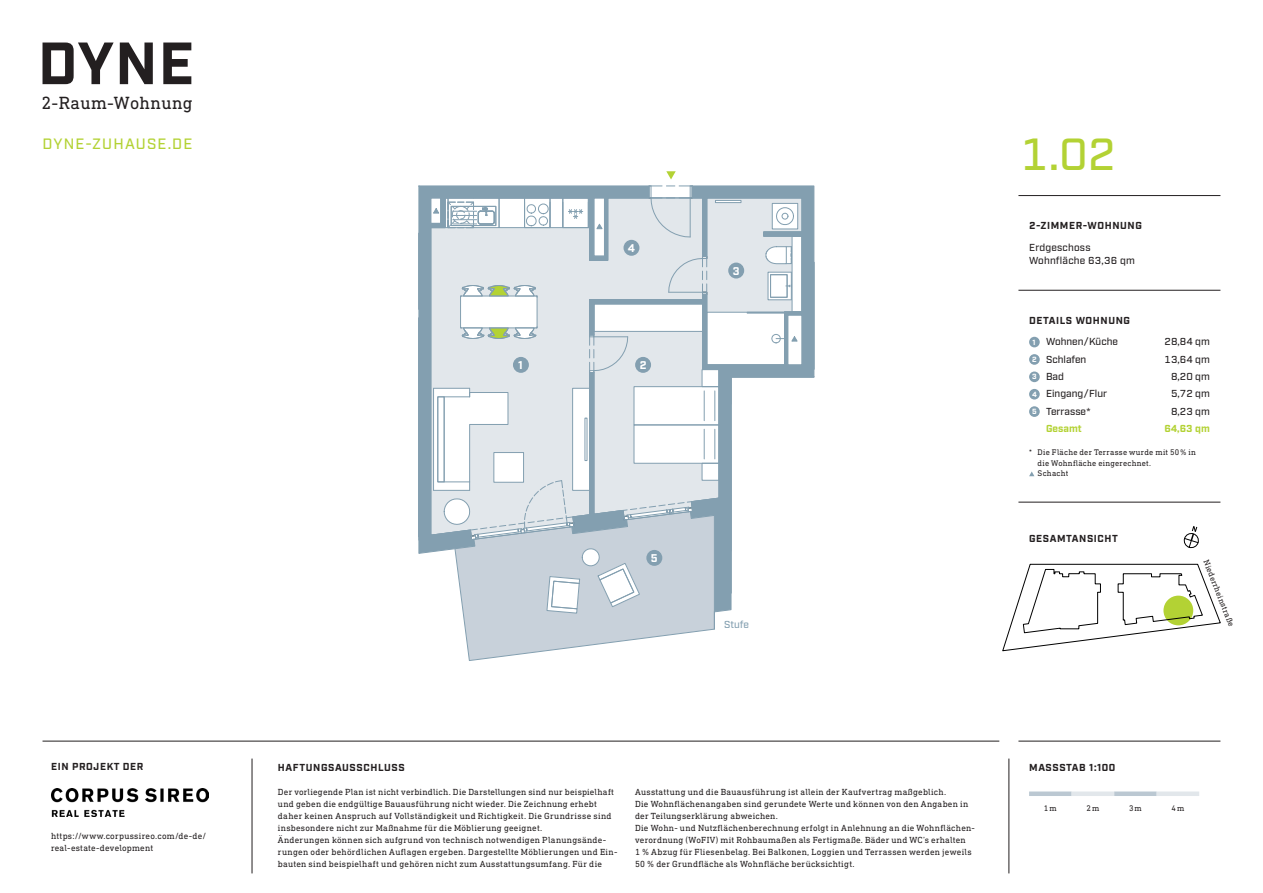
<style>
.page{position:relative;width:1263px;height:893px;background:#fff}
.page>*{position:absolute;margin:0;border:0;box-sizing:border-box;transform-origin:0 0}
.t1{font:500 45px "Industry";color:#b3d234}
.t2{font:18px "DIN Next Slab Pro";letter-spacing:.02em;color:#231f20}
.t3{font:500 15px "Industry";letter-spacing:.08em;color:#b3d234}
.t4{font:700 11.25px "Industry";color:#fff}
.t5{font:700 10.2px/21.6px "Industry";letter-spacing:.06em;color:#231f20}
.t6{font:500 10.2px "Industry";color:#231f20}
.t7{font:500 10.2px/13.5px "Industry";letter-spacing:.02em;color:#231f20}
.t8{font:700 10.2px "Industry";color:#b3d234}
.t9{font:500 10.2px "Industry";letter-spacing:-.005em;color:#839fb0}
.t10{font:9px/12px "DIN Next Slab Pro";letter-spacing:.03em;color:#231f20}
.t11{font:8.25px/10.5px "DIN Next Slab Pro";letter-spacing:.03em;color:#231f20}
.s1{font-size:7.5px;color:#fff}
.s2{font-weight:500}
.s3{font-weight:700;font-size:7.5px;color:#fff}
</style>
<div class="page">
<svg style="left:418px;top:171px;width:397px;height:490px"></svg>
<hr style="left:43px;top:741px;width:956px;height:1px;background:#231f20">
<hr style="left:252px;top:759px;width:1px;height:114px;background:#231f20">
<hr style="left:1008px;top:759px;width:1px;height:114px;background:#231f20">
<hr style="left:1018px;top:195px;width:202px;height:1px;background:#231f20">
<div style="left:1029px;top:791px;width:42px;height:5px;background:#bbc8d2"></div>
<div style="left:1114px;top:791px;width:43px;height:5px;background:#bbc8d2"></div>
<div style="left:1071px;top:791px;width:43px;height:5px;background:#e2e7eb"></div>
<div style="left:1157px;top:791px;width:42px;height:5px;background:#e2e7eb"></div>
<hr style="left:1018px;top:741px;width:202px;height:1px;background:#231f20">
<hr style="left:1018px;top:290px;width:202px;height:1px;background:#231f20">
<svg style="left:1029px;top:471px;width:5px;height:5px"></svg>
<div style="left:1029px;top:337px;width:11px;height:10px;background:#839fb0;border-radius:50%"></div>
<div style="left:1029px;top:354px;width:11px;height:11px;background:#839fb0;border-radius:50%"></div>
<div style="left:1029px;top:371px;width:11px;height:11px;background:#839fb0;border-radius:50%"></div>
<div style="left:1029px;top:389px;width:11px;height:11px;background:#839fb0;border-radius:50%"></div>
<div style="left:1029px;top:406px;width:11px;height:11px;background:#839fb0;border-radius:50%"></div>
<svg style="left:43px;top:43px;width:71px;height:41px"></svg>
<svg style="left:120px;top:43px;width:33px;height:41px"></svg>
<svg style="left:163px;top:43px;width:28px;height:41px"></svg>
<img style="left:51px;top:789px;width:158px;height:28px">
<hr style="left:1018px;top:502px;width:202px;height:1px;background:#231f20">
<svg style="left:1002px;top:564px;width:219px;height:87px"></svg>
<svg style="left:1183px;top:526px;width:16px;height:22px"></svg>
<div style="left:513px;top:357px;width:16px;height:16px;background:#839fb0;border-radius:50%"></div>
<div style="left:635px;top:357px;width:16px;height:16px;background:#839fb0;border-radius:50%"></div>
<div style="left:728px;top:263px;width:16px;height:16px;background:#839fb0;border-radius:50%"></div>
<div style="left:623px;top:240px;width:16px;height:16px;background:#839fb0;border-radius:50%"></div>
<div style="left:646px;top:550px;width:16px;height:16px;background:#839fb0;border-radius:50%"></div>
<h2 class="t2" style="left:41px;top:93px;width:153px">2-Raum-Wohnung</h2>
<h3 class="t3" style="left:43px;top:135px;width:151px">DYNE-ZUHAUSE.DE</h3>
<p class="t4" style="left:628px;top:241px;width:9px">4</p>
<p class="t4" style="left:518px;top:358px;width:6px">1</p>
<p class="t4" style="left:640px;top:358px;width:8px">2</p>
<p class="t4" style="left:733px;top:264px;width:8px">3</p>
<p class="t4" style="left:651px;top:551px;width:8px">5</p>
<p class="t9" style="left:724px;top:619px;width:26px">Stufe</p>
<h1 class="t1" style="left:1020px;top:127px;width:97px">1.02</h1>
<p class="t5" style="left:1029px;top:215px;width:114px">2-ZIMMER-WOHNUNG</p>
<p class="t7" style="left:1029px;top:241px;width:107px">Erdgeschoss<br>Wohnfläche 63,36 qm</p>
<p class="t5" style="left:1032px;top:310px;width:99px;text-indent:-3px">DETAILS WOHNUNG<br><span class="s1">1</span> <span class="s2">Wohnen/Küche</span></p>
<p class="t6" style="left:1164px;top:336px;width:47px">28,84 qm</p>
<p class="t6" style="left:1032px;top:353px;width:56px"><span class="s3">2</span> Schlafen</p>
<p class="t6" style="left:1164px;top:353px;width:47px">13,64 qm</p>
<p class="t6" style="left:1032px;top:370px;width:33px"><span class="s3">3</span> Bad</p>
<p class="t6" style="left:1171px;top:370px;width:40px">8,20 qm</p>
<p class="t6" style="left:1032px;top:388px;width:77px"><span class="s3">4</span> Eingang/Flur</p>
<p class="t6" style="left:1171px;top:388px;width:40px">5,72 qm</p>
<p class="t6" style="left:1032px;top:405px;width:60px"><span class="s3">5</span> Terrasse*</p>
<p class="t6" style="left:1171px;top:405px;width:40px">8,23 qm</p>
<p class="t8" style="left:1046px;top:422px;width:37px">Gesamt</p>
<p class="t8" style="left:1164px;top:422px;width:47px">64,63 qm</p>
<p class="t11" style="left:1037px;top:447px;width:160px;text-indent:-9px">* Die Fläche der Terrasse wurde mit 50% in die Wohnfläche eingerechnet.<br>Schacht</p>
<p class="t5" style="left:1029px;top:528px;width:90px">GESAMTANSICHT</p>
<p class="t11" style="left:1211px;top:558px;width:72px;rotate:68deg">Niederrheinstraße</p>
<p class="t5" style="left:51px;top:756px;width:94px">EIN PROJEKT DER</p>
<p class="t5" style="left:278px;top:757px;width:128px">HAFTUNGSAUSSCHLUSS</p>
<p class="t10" style="left:278px;top:786px;width:341px">Der vorliegende Plan ist nicht verbindlich. Die Darstellungen sind nur beispielhaft und geben die endgültige Bauausführung nicht wieder. Die Zeichnung erhebt daher keinen Anspruch auf Vollständigkeit und Richtigkeit. Die Grundrisse sind insbesondere nicht zur Maßnahme für die Möblierung geeignet.<br>Änderungen können sich aufgrund von technisch notwendigen Planungsände&shy;rungen oder behördlichen Auflagen ergeben. Dargestellte Möblierungen und Ein&shy;bauten sind beispielhaft und gehören nicht zum Ausstattungsumfang. Für die</p>
<p class="t10" style="left:635px;top:786px;width:341px">Ausstattung und die Bauausführung ist allein der Kaufvertrag maßgeblich.<br>Die Wohnflächenangaben sind gerundete Werte und können von den Angaben in der Teilungserklärung abweichen.<br>Die Wohn- und Nutzflächenberechnung erfolgt in Anlehnung an die Wohnflächen&shy;verordnung (WoFIV) mit Rohbaumaßen als Fertigmaße. Bäder und WC’s erhalten<br>1 % Abzug für Fliesenbelag. Bei Balkonen, Loggien und Terrassen werden jeweils 50 % der Grundfläche als Wohnfläche berücksichtigt.</p>
<p class="t10" style="left:51px;top:830px;width:157px">https://www.corpussireo.com/de-de/ real-estate-development</p>
<p class="t5" style="left:1029px;top:757px;width:88px">MASSSTAB 1:100</p>
<p class="t11" style="left:1044px;top:803px;width:14px">1m</p>
<p class="t11" style="left:1086px;top:803px;width:14px">2m</p>
<p class="t11" style="left:1129px;top:803px;width:14px">3m</p>
<p class="t11" style="left:1171px;top:803px;width:14px">4m</p>
</div>
